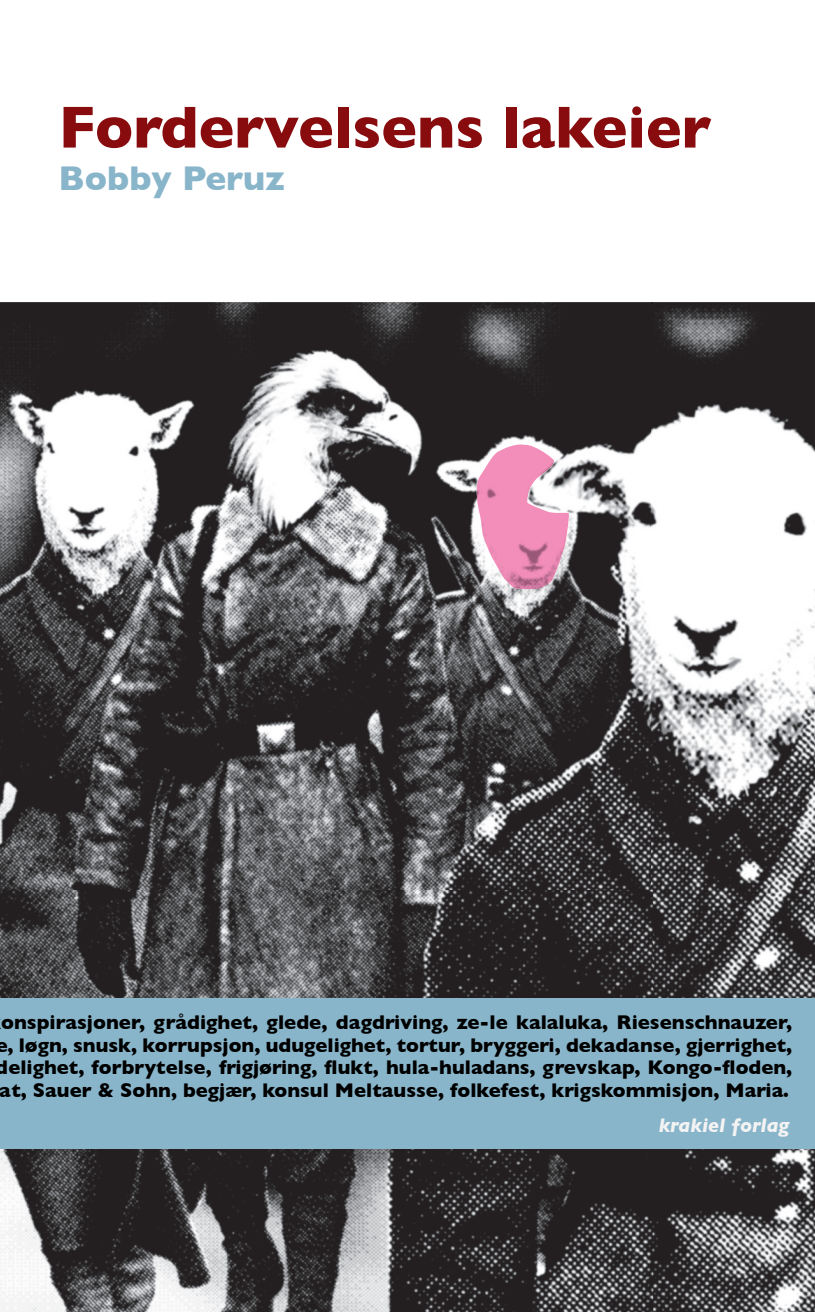
<style>
.page{position:relative;width:815px;height:1312px;background:#fff}
.page>*{position:absolute;margin:0;border:0;box-sizing:border-box;transform-origin:0 0}
.t1{font:700 60px "Gill Sans";color:#880b0e}
.t2{font:700 35px "Gill Sans";color:#89b5ca}
.t3{font:700 20.25px/22.5px "Gill Sans";color:#000;text-align:justify}
.t4{font:italic 700 20px "Gill Sans";color:#f4f3f3}
</style>
<div class="page">
<img style="left:0;top:302px;width:651px;height:1009px">
<img style="left:651px;top:302px;width:164px;height:1009px">
<div style="left:0;top:998px;width:815px;height:150px;background:#89b5ca"></div>
<img style="left:477px;top:444px;width:92px;height:145px">
<h1 class="t1" style="left:58px;top:92px;width:654px">Fordervelsens lakeier</h1>
<h2 class="t2" style="left:58px;top:157px;width:228px">Bobby Peruz</h2>
<p class="t3" style="left:-5px;top:1010px;width:799px">onspirasjoner, grådighet, glede, dagdriving, ze-le kalaluka, Riesenschnauzer, e, løgn, snusk, korrupsjon, udugelighet, tortur, bryggeri, dekadanse, gjerrighet, delighet, forbrytelse, frigjøring, flukt, hula-huladans, grevskap, Kongo-floden, at, Sauer &amp; Sohn, begjær, konsul Meltausse, folkefest, krigskommisjon, Maria.</p>
<p class="t4" style="left:659px;top:1113px;width:132px">krakiel forlag</p>
</div>
